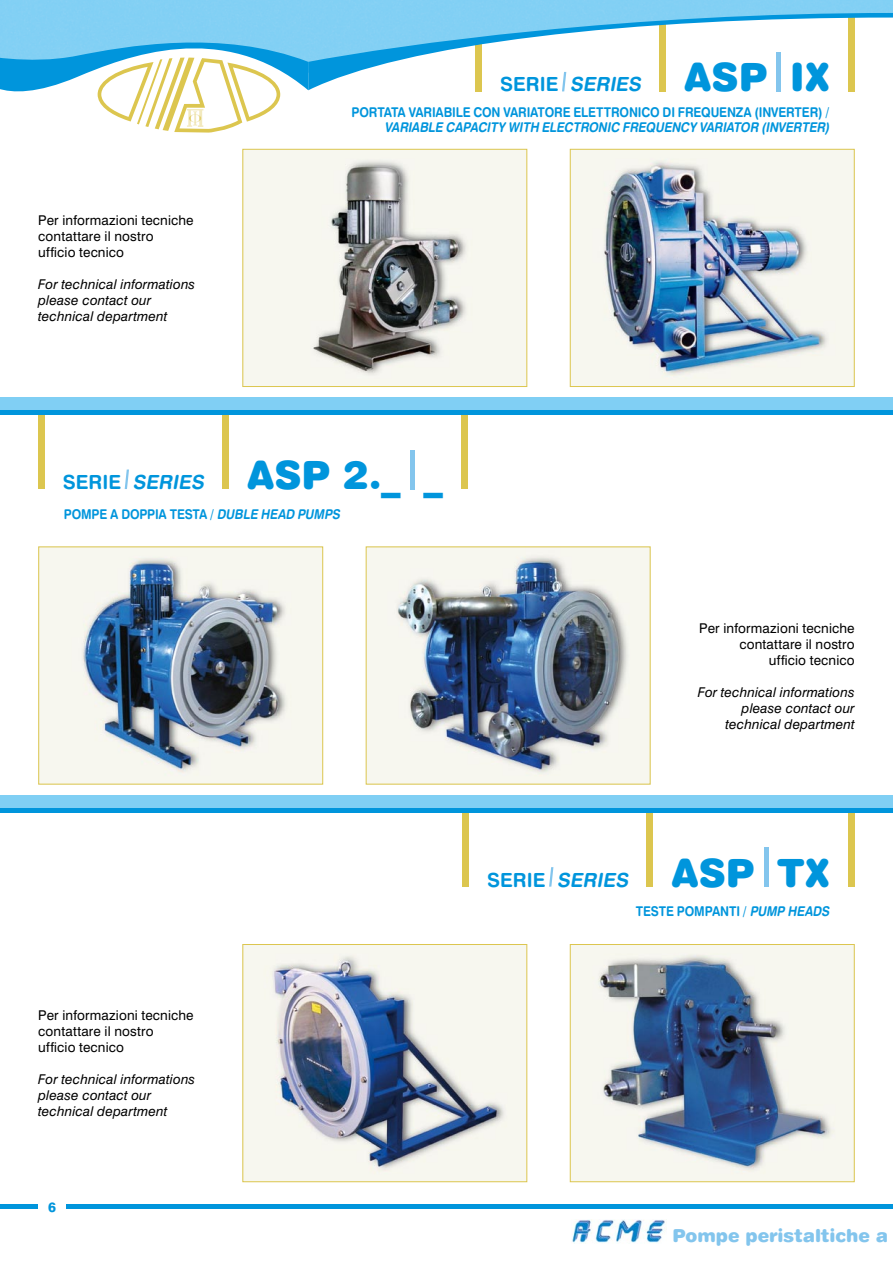
<style>
.page{position:relative;width:893px;height:1263px;background:#fff}
.page>*{position:absolute;margin:0;border:0;box-sizing:border-box;transform-origin:0 0}
.t1{font:39px "Swiss 721 BT Black Rounded";color:#0095dc}
.t2{font:italic 19.5px "Swiss 721 BT Bold Rounded";color:#0095dc}
.t3{font:18px "Swiss 721 BT Black Rounded";color:#83c5ed}
.t4{font:italic 13.5px/15.9px "Swiss 721 BT";letter-spacing:.01em;color:#000}
.t5{font:13.5px/15.9px "Swiss 721 BT";letter-spacing:.01em;color:#000}
.t6{font:13.5px "Swiss 721 BT Bold Rounded";letter-spacing:-.01em;color:#0095dc;scale:.9 1}
.t7{font:italic 13.5px "Swiss 721 BT Bold Rounded";letter-spacing:.175em;color:#0095dc;scale:.9 1}
.s1{font-style:normal}
.s2{font-family:"Swiss 721 BT Black Rounded";font-style:normal;font-size:39px}
.s3{font-style:italic}
</style>
<div class="page">
<div style="left:38px;top:398px;width:7px;height:91px;background:#dcc64f"></div>
<svg style="left:125px;top:469px;width:4px;height:20px"></svg>
<div style="left:222px;top:398px;width:6px;height:91px;background:#dcc64f"></div>
<hr style="left:410px;top:450px;width:4px;height:39px;background:#83c5ed">
<div style="left:461px;top:398px;width:7px;height:91px;background:#dcc64f"></div>
<div style="left:462px;top:795px;width:7px;height:92px;background:#dcc64f"></div>
<svg style="left:549px;top:867px;width:4px;height:20px"></svg>
<div style="left:646px;top:795px;width:7px;height:92px;background:#dcc64f"></div>
<hr style="left:764px;top:848px;width:4px;height:39px;background:#83c5ed">
<div style="left:848px;top:795px;width:7px;height:92px;background:#dcc64f"></div>
<svg style="left:0;top:13px;width:893px;height:120px"></svg>
<div style="left:0;top:398px;width:893px;height:15px;background:#80cff4"></div>
<hr style="left:0;top:411px;width:893px;height:4px;background:#0095dc">
<div style="left:0;top:795px;width:893px;height:15px;background:#80cff4"></div>
<div style="left:0;top:808px;width:893px;height:5px;background:#0095dc"></div>
<img style="left:572px;top:1219px;width:93px;height:24px">
<hr style="left:0;top:1204px;width:893px;height:4px;background:#0095dc">
<div style="left:38px;top:1191px;width:28px;height:25px;background:#fff"></div>
<img style="left:244px;top:151px;width:281px;height:234px">
<div style="left:242px;top:149px;width:285px;height:238px;border:1px solid #dcc64f"></div>
<img style="left:572px;top:151px;width:281px;height:234px">
<div style="left:570px;top:149px;width:285px;height:238px;border:1px solid #dcc64f"></div>
<img style="left:40px;top:548px;width:281px;height:234px">
<div style="left:38px;top:546px;width:285px;height:238px;border:1px solid #dcc64f"></div>
<img style="left:368px;top:548px;width:281px;height:234px">
<div style="left:366px;top:546px;width:285px;height:238px;border:1px solid #dcc64f"></div>
<img style="left:572px;top:946px;width:281px;height:234px">
<div style="left:570px;top:944px;width:285px;height:238px;border:1px solid #dcc64f"></div>
<img style="left:244px;top:946px;width:281px;height:234px">
<div style="left:242px;top:944px;width:285px;height:238px;border:1px solid #dcc64f"></div>
<p class="t5" style="left:38px;top:212px;width:157px">Per informazioni tecniche contattare il nostro ufficio tecnico</p>
<p class="t4" style="left:38px;top:276px;width:159px">For technical informations please contact our technical department</p>
<h2 class="t2" style="left:500px;top:72px;width:212px"><span class="s1">SERIE</span> SERIES <span class="s2">asp</span></h2>
<h1 class="t1" style="left:790px;top:54px;width:41px">ix</h1>
<p class="t6" style="left:351px;top:103px;width:532px">PORTATA VARIABILE CON VARIATORE ELETTRONICO DI FREQUENZA (INVERTER) /</p>
<p class="t7" style="left:384px;top:118px;width:499px">VARIABLE CAPAC ITY WITH ELECTRONIC FREQUENCY VARIATOR (INVERTER)</p>
<h2 class="t2" style="left:63px;top:470px;width:212px"><span class="s1">SERIE</span> SERIES <span class="s2">asp</span></h2>
<h1 class="t1" style="left:343px;top:451px;width:101px">2._ _</h1>
<p class="t6" style="left:64px;top:505px;width:312px">POMPE A DOPP IA TESTA / <span class="s3">DUBLE HEAD PUMPS</span></p>
<p class="t5" style="left:699px;top:620px;width:157px;text-align:right">Per informazioni tecniche contattare il nostro ufficio tecnico</p>
<p class="t4" style="left:698px;top:684px;width:159px;text-align:right">For technical informations please contact our technical department</p>
<p class="t5" style="left:38px;top:1007px;width:157px">Per informazioni tecniche contattare il nostro ufficio tecnico</p>
<p class="t4" style="left:38px;top:1071px;width:159px">For technical informations please contact our technical department</p>
<h2 class="t2" style="left:487px;top:867px;width:212px"><span class="s1">SERIE</span> SERIES <span class="s2">asp</span></h2>
<h1 class="t1" style="left:777px;top:849px;width:54px">tx</h1>
<p class="t6" style="left:636px;top:903px;width:219px">TESTE POMPANTI / <span class="s3">PUMP HEADS</span></p>
<h3 class="t3" style="left:672px;top:1224px;width:217px">Pompe peristaltiche a</h3>
</div>
